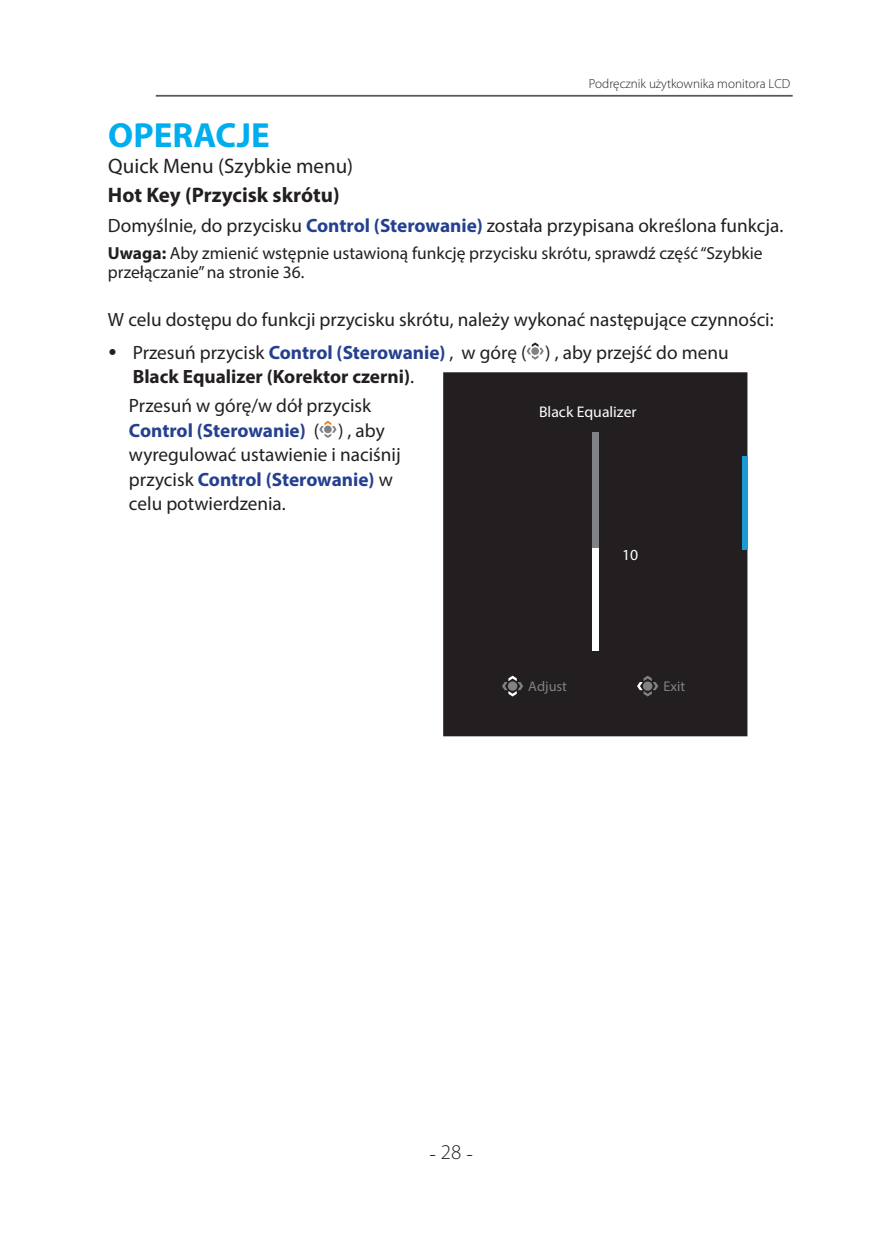
<style>
.page{position:relative;width:893px;height:1241px;background:#fff}
.page>*{position:absolute;margin:0;border:0;box-sizing:border-box;transform-origin:0 0}
.Heading_1{font:700 35px "Myriad Pro";color:#00aeef}
.Heading_1-2{font:21px "Myriad Pro";color:#231f20}
.Heading_3{font:700 21px "Myriad Pro";color:#231f20}
.t1{font:300 21px "Adobe Song Std";color:#231f20}
.Body_Text{font:19.25px/24.5px "Myriad Pro";color:#231f20}
.t2{font:17.5px/19.2px "Myriad Pro";color:#231f20}
.t3{font:15.4px "Play";color:#fff}
.t4{font:14px "Play";color:#808285}
.t5{font:300 13.12px "Myriad Pro";color:#231f20}
.s1{font-weight:700;color:#25408f}
.s2{font-weight:700}
.s3{font-family:"Calibri"}
.s4{font-family:"Myriad Pro"}
</style>
<div class="page">
<hr style="left:156px;top:95px;width:637px;height:2px;background:#57585a">
<svg style="left:526px;top:342px;width:18px;height:18px"></svg>
<svg style="left:319px;top:420px;width:18px;height:18px"></svg>
<div style="left:443px;top:372px;width:304px;height:364px;background:#231f20"></div>
<div style="left:742px;top:456px;width:5px;height:94px;background:#1d99d6"></div>
<svg style="left:502px;top:675px;width:21px;height:21px"></svg>
<svg style="left:637px;top:675px;width:21px;height:21px"></svg>
<div style="left:592px;top:432px;width:7px;height:218px;background:#808285"></div>
<div style="left:592px;top:538px;width:7px;height:7px;border:3px solid #808285;border-radius:50%"></div>
<div style="left:592px;top:552px;width:7px;height:98px;background:#fff"></div>
<svg style="left:592px;top:548px;width:7px;height:3px"></svg>
<p class="t5" style="left:589px;top:75px;width:203px">Podręcznik użytkownika monitora LCD</p>
<p class="Heading_1" style="left:108px;top:112px;width:163px">OPERACJE</p>
<p class="Heading_1-2" style="left:108px;top:153px;width:246px">Quick Menu (Szybkie menu)</p>
<p class="Heading_3" style="left:108px;top:181px;width:233px">Hot Key (Przycisk skrótu)</p>
<p class="Body_Text" style="left:108px;top:213px;width:677px">Domyślnie, do przycisku <span class="s1">Control (Sterowanie)</span> została przypisana określona funkcja.</p>
<p class="t2" style="left:108px;top:243px;width:656px"><span class="s2">Uwaga:</span> Aby zmienić wstępnie ustawioną funkcję przycisku skrótu, sprawdź część “Szybkie przełączanie” na stronie 36.</p>
<p class="Body_Text" style="left:108px;top:307px;width:667px">W celu dostępu do funkcji przycisku skrótu, należy wykonać następujące czynności:</p>
<p class="Body_Text" style="left:133px;top:340px;width:598px;text-indent:-25px"><span class="s3">•</span> Przesuń przycisk <span class="s1">Control (Sterowanie)</span> , w górę ( ) , aby przejść do menu<br><span class="s2">Black Equalizer (Korektor czerni)</span>.</p>
<p class="Body_Text" style="left:129px;top:393px;width:273px">Przesuń w górę/w dół przycisk<br><span class="s1">Control (Sterowanie)</span> ( ) , aby wyregulować ustawienie i naciśnij przycisk <span class="s1">Control (Sterowanie)</span> w celu potwierdzenia.</p>
<p class="t3" style="left:539px;top:402px;width:99px">Black Equalizer</p>
<p class="t3" style="left:622px;top:545px;width:18px">10</p>
<p class="t4" style="left:528px;top:677px;width:40px">Adjust</p>
<p class="t4" style="left:663px;top:677px;width:23px">Exit</p>
<p class="t1" style="left:429px;top:1140px;width:46px">- <span class="s4">28</span> -</p>
</div>
